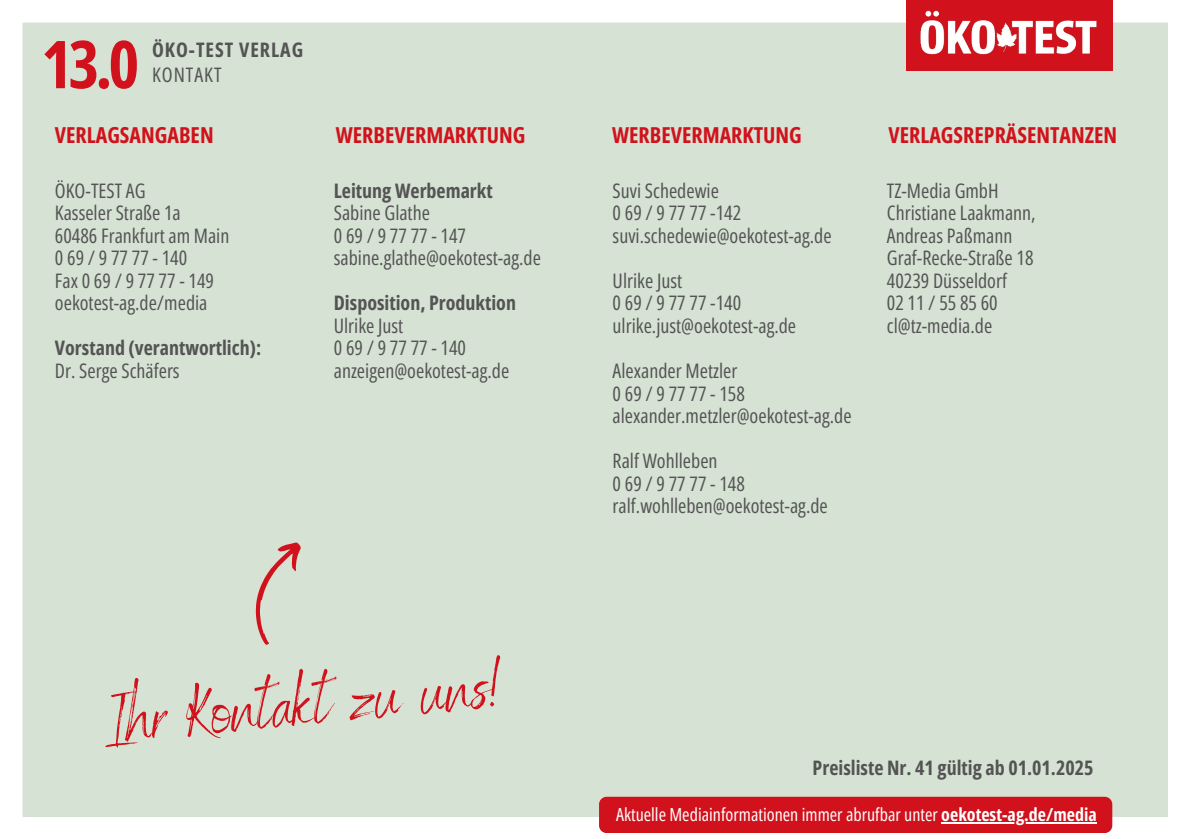
<style>
.page{position:relative;width:1191px;height:839px;background:#fff}
.page>*{position:absolute;margin:0;border:0;box-sizing:border-box;transform-origin:0 0}
.t1{font:70px "Benedict";color:#d1121c}
.t2{font:700 66px "Open Sans Condensed";color:#d1121c}
.t3{font:700 22px "Open Sans Condensed";color:#d1121c}
.t4{font:20px/22.4px "Open Sans Condensed";color:#545454}
.t5{font:700 20px/22.4px "Open Sans Condensed";color:#545454}
.t6{font:700 20px "Open Sans Condensed";letter-spacing:.05em;color:#545454}
.t7{font:20px "Open Sans Condensed";letter-spacing:.05em;color:#545454}
.t8{font:18px "Open Sans Condensed";color:#fff}
.s1{font-weight:400}
.s2{font-weight:700}
</style>
<div class="page">
<div style="left:22px;top:0;width:1146px;height:833px;background:#d6e3d4"></div>
<div style="left:906px;top:0;width:206px;height:71px;background:#d1121c"></div>
<img style="left:920px;top:10px;width:177px;height:45px">
<svg style="left:240px;top:535px;width:68px;height:111px;background:#d5cfc3"></svg>
<div style="left:599px;top:796px;width:513px;height:37px;background:#d1121c;border-radius:8px"></div>
<hr style="left:941px;top:822px;width:156px;height:1px;background:#fff">
<h4 class="t2" style="left:41px;top:18px;width:100px">13.0</h4>
<h1 class="t6" style="left:152px;top:35px;width:153px">ÖKO-TEST VERLAG</h1>
<h1 class="t7" style="left:152px;top:61px;width:71px">KONTAKT</h1>
<p class="t3" style="left:55px;top:120px;width:160px">VERLAGSANGABEN</p>
<p class="t3" style="left:336px;top:120px;width:191px">WERBEVERMARKTUNG</p>
<p class="t3" style="left:612px;top:120px;width:191px">WERBEVERMARKTUNG</p>
<p class="t3" style="left:889px;top:120px;width:230px">VERLAGSREPRÄSENTANZEN</p>
<h3 class="t4" style="left:55px;top:179px;width:176px">ÖKO-TEST AG<br>Kasseler Straße 1a<br>60486 Frankfurt am Main<br>069/97777-140<br>Fax069/97777-149 oekotest-ag.de/media</h3>
<h6 class="t5" style="left:55px;top:336px;width:208px">Vorstand (verantwortlich):<br><span class="s1">Dr. Serge Schäfers</span></h6>
<h6 class="t4" style="left:334px;top:179px;width:209px"><span class="s2">Leitung Werbemarkt<br></span>Sabine Glathe<br>069/97777-147 sabine.glathe@oekotest-ag.de</h6>
<h6 class="t4" style="left:334px;top:291px;width:184px"><span class="s2">Disposition, Produktion<br></span>Ulrike Just<br>069/97777-140 anzeigen@oekotest-ag.de</h6>
<h6 class="t4" style="left:613px;top:179px;width:221px">Suvi Schedewie<br>069/97777-142 suvi.schedewie@oekotest-ag.de</h6>
<h6 class="t4" style="left:613px;top:269px;width:185px">Ulrike Just<br>069/97777-140 ulrike.just@oekotest-ag.de</h6>
<h6 class="t4" style="left:613px;top:359px;width:241px">Alexander Metzler<br>069/97777-158 alexander.metzler@oekotest-ag.de</h6>
<h6 class="t4" style="left:613px;top:449px;width:217px">Ralf Wohlleben<br>069/97777-148 ralf.wohlleben@oekotest-ag.de</h6>
<h6 class="t4" style="left:887px;top:179px;width:150px">TZ-Media GmbH<br>Christiane Laakmann,<br>Andreas Paßmann<br>Graf-Recke-Straße 18<br>40239 Düsseldorf<br>0211/558560 cl@tz-media.de</h6>
<h6 class="t1" style="left:100px;top:675px;width:402px;rotate:-5deg">Ihr Kontakt zu uns!</h6>
<p class="t5" style="left:813px;top:755px;width:282px">Preisliste Nr. 41 gültig ab 01.01.2025</p>
<h2 class="t8" style="left:616px;top:801px;width:482px">Aktuelle Mediainformationen immer abrufbar unter <span class="s2">oekotest-ag.de/media</span></h2>
</div>
